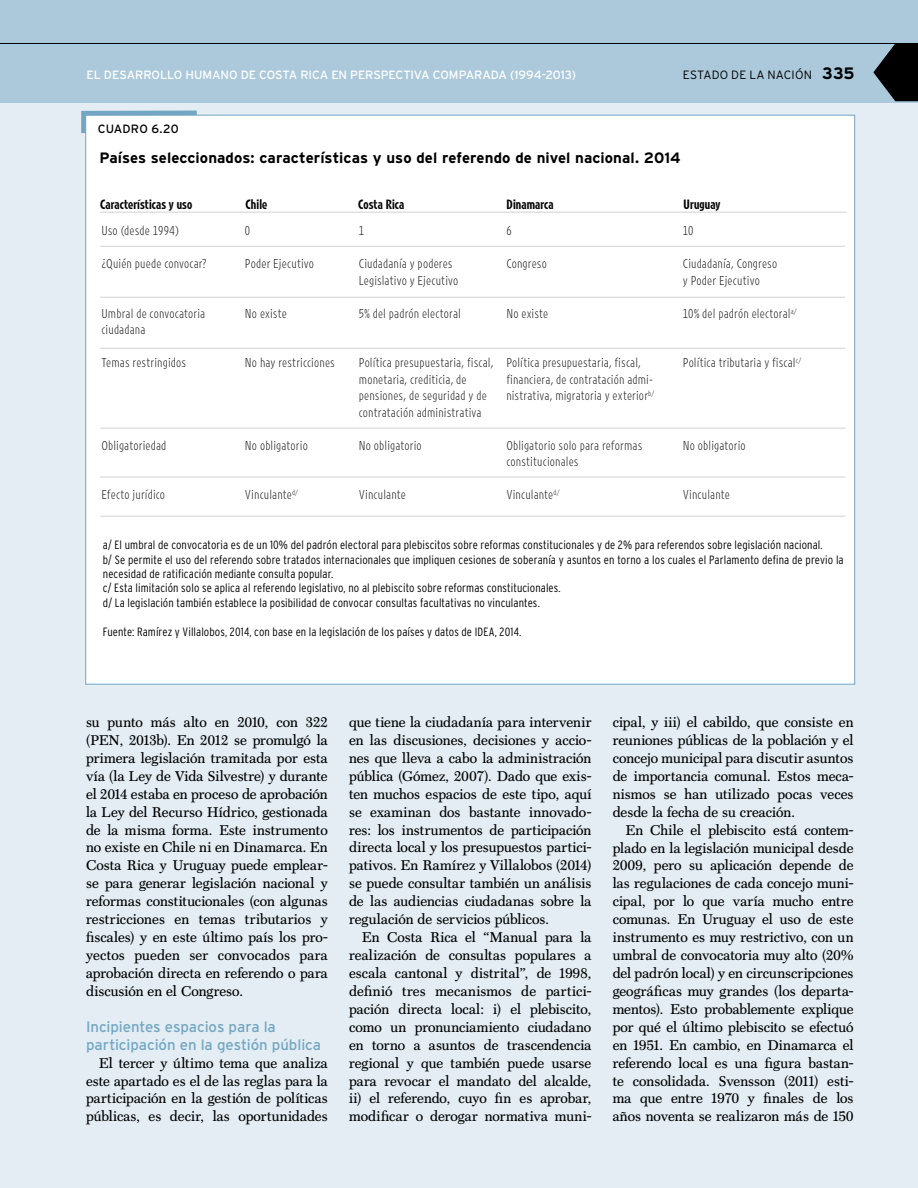
<style>
.page{position:relative;width:918px;height:1188px;background:#e3edf3}
.page>*{position:absolute;margin:0;border:0;box-sizing:border-box;transform-origin:0 0}
.t1{font:700 15px "Interstate";letter-spacing:.005em;color:#000}
.t2{font:15px/17.9px "Interstate";letter-spacing:-.005em;color:#73a6c2}
.t3{font:14.25px/18px "Scotch Text";color:#000;text-align:justify}
.t4{font:12px/16.5px "Retina A01";letter-spacing:.01em;color:#000}
.t5{font:300 condensed 12px/14.4px "Interstate";letter-spacing:.01em;color:#000}
.t6{font:12px "Interstate";letter-spacing:-.01em;color:#fff}
.t7{font:12px "Retina A10";letter-spacing:.015em;color:#000}
.t8{font:300 12px "Interstate";letter-spacing:.015em;color:#000}
.t9{font:12px "Interstate";letter-spacing:.005em;color:#000}
.s1{font-weight:700;font-size:16.5px}
</style>
<div class="page">
<div style="left:0;top:0;width:918px;height:102px;background:#abc9da"></div>
<hr style="left:0;top:43px;width:918px;height:1px;background:#000">
<svg style="left:873px;top:44px;width:45px;height:57px"></svg>
<div style="left:85px;top:115px;width:770px;height:570px;background:#fff;border:1px solid #73a6c2"></div>
<svg style="left:81px;top:110px;width:120px;height:28px"></svg>
<hr style="left:100px;top:212px;width:747px;height:1px;background:#d1d1d1">
<hr style="left:100px;top:246px;width:745px;height:1px;background:#d1d1d1">
<hr style="left:100px;top:428px;width:745px;height:1px;background:#d1d1d1">
<hr style="left:100px;top:516px;width:745px;height:1px;background:#d1d1d1">
<hr style="left:100px;top:297px;width:745px;height:1px;background:#d1d1d1">
<hr style="left:100px;top:348px;width:745px;height:1px;background:#d1d1d1">
<hr style="left:100px;top:477px;width:745px;height:1px;background:#d1d1d1">
<p class="t6" style="left:87px;top:68px;width:491px">EL DESARROLLO HUMANO DE COSTA RICA EN PERSPECTIVA COMPARADA (1994-2013)</p>
<p class="t8" style="left:683px;top:68px;width:173px">ESTADO DE LA NACIÓN <span class="s1">335</span></p>
<p class="t9" style="left:98px;top:122px;width:82px">CUADRO 6.20</p>
<p class="t1" style="left:99px;top:150px;width:583px">Países seleccionados: características y uso del referendo de nivel nacional. 2014</p>
<p class="t7" style="left:100px;top:197px;width:94px">Características y uso</p>
<p class="t7" style="left:246px;top:197px;width:23px">Chile</p>
<p class="t7" style="left:358px;top:197px;width:48px">Costa Rica</p>
<p class="t7" style="left:507px;top:197px;width:48px">Dinamarca</p>
<p class="t7" style="left:684px;top:197px;width:38px">Uruguay</p>
<p class="t4" style="left:101px;top:223px;width:79px">Uso (desde 1994)</p>
<p class="t4" style="left:101px;top:256px;width:107px">¿Quién puede convocar?</p>
<p class="t4" style="left:101px;top:305px;width:105px">Umbral de convocatoria ciudadana</p>
<p class="t4" style="left:101px;top:355px;width:86px">Temas restringidos</p>
<p class="t4" style="left:506px;top:223px;width:7px">6</p>
<p class="t4" style="left:506px;top:256px;width:42px">Congreso</p>
<p class="t4" style="left:506px;top:305px;width:43px">No existe</p>
<p class="t4" style="left:506px;top:355px;width:150px">Política presupuestaria, fiscal, financiera, de contratación admi&shy;nistrativa, migratoria y exterior<sup>b/</sup></p>
<p class="t4" style="left:506px;top:437px;width:138px">Obligatorio solo para reformas constitucionales</p>
<p class="t4" style="left:506px;top:487px;width:55px">Vinculante<sup>d/</sup></p>
<p class="t4" style="left:683px;top:223px;width:12px">10</p>
<p class="t4" style="left:683px;top:256px;width:96px">Ciudadanía, Congreso y Poder Ejecutivo</p>
<p class="t4" style="left:683px;top:305px;width:116px">10% del padrón electoral<sup>a/</sup></p>
<p class="t4" style="left:683px;top:355px;width:120px">Política tributaria y fiscal<sup>c/</sup></p>
<p class="t4" style="left:245px;top:223px;width:7px">0</p>
<p class="t4" style="left:245px;top:256px;width:71px">Poder Ejecutivo</p>
<p class="t4" style="left:245px;top:305px;width:43px">No existe</p>
<p class="t4" style="left:359px;top:223px;width:7px">1</p>
<p class="t4" style="left:359px;top:256px;width:101px">Ciudadanía y poderes<br>Legislativo y Ejecutivo</p>
<p class="t4" style="left:359px;top:305px;width:104px">5% del padrón electoral</p>
<p class="t4" style="left:359px;top:355px;width:136px">Política presupuestaria, fiscal, monetaria, crediticia, de pensiones, de seguridad y de contratación administrativa</p>
<p class="t4" style="left:359px;top:437px;width:64px">No obligatorio</p>
<p class="t4" style="left:359px;top:487px;width:48px">Vinculante</p>
<p class="t4" style="left:245px;top:355px;width:91px">No hay restricciones</p>
<p class="t4" style="left:683px;top:437px;width:64px">No obligatorio</p>
<p class="t4" style="left:683px;top:487px;width:48px">Vinculante</p>
<p class="t4" style="left:101px;top:437px;width:67px">Obligatoriedad</p>
<p class="t4" style="left:101px;top:487px;width:65px">Efecto jurídico</p>
<p class="t4" style="left:245px;top:437px;width:64px">No obligatorio</p>
<p class="t4" style="left:245px;top:487px;width:55px">Vinculante<sup>d/</sup></p>
<p class="t5" style="left:103px;top:538px;width:742px">a/ El umbral de convocatoria es de un 10% del padrón electoral para plebiscitos sobre reformas constitucionales y de 2% para referendos sobre legislación nacional.<br>b/ Se permite el uso del referendo sobre tratados internacionales que impliquen cesiones de soberanía y asuntos en torno a los cuales el Parlamento defina de previo la necesidad de ratificación mediante consulta popular.<br>c/ Esta limitación solo se aplica al referendo legislativo, no al plebiscito sobre reformas constitucionales.<br>d/ La legislación también establece la posibilidad de convocar consultas facultativas no vinculantes.</p>
<p class="t5" style="left:103px;top:624px;width:420px">Fuente: Ramírez y Villalobos, 2014, con base en la legislación de los países y datos de IDEA, 2014.</p>
<p class="t3" style="left:86px;top:713px;width:243px">su punto más alto en 2010, con 322 (PEN, 2013b). En 2012 se promulgó la primera legislación tramitada por esta vía (la Ley de Vida Silvestre) y durante el 2014 estaba en proceso de aprobación la Ley del Recurso Hídrico, gestionada de la misma forma. Este instrumento no existe en Chile ni en Dinamarca. En Costa Rica y Uruguay puede emplear&shy;se para generar legislación nacional y reformas constitucionales (con algunas restricciones en temas tributarios y fiscales) y en este último país los pro&shy;yectos pueden ser convocados para aprobación directa en referendo o para discusión en el Congreso.</p>
<p class="t2" style="left:86px;top:1017px;width:237px">Incipientes espacios para la participación en la gestión pública</p>
<p class="t3" style="left:86px;top:1054px;width:243px;text-indent:13px">El tercer y último tema que analiza este apartado es el de las reglas para la participación en la gestión de políticas públicas, es decir, las oportunidades</p>
<p class="t3" style="left:349px;top:713px;width:244px">que tiene la ciudadanía para intervenir en las discusiones, decisiones y accio&shy;nes que lleva a cabo la administración pública (Gómez, 2007). Dado que exis&shy;ten muchos espacios de este tipo, aquí se examinan dos bastante innovado&shy;res: los instrumentos de participación directa local y los presupuestos partici&shy;pativos. En Ramírez y Villalobos (2014) se puede consultar también un análisis de las audiencias ciudadanas sobre la regulación de servicios públicos.</p>
<p class="t3" style="left:349px;top:928px;width:244px;text-indent:13px">En Costa Rica el “Manual para la realización de consultas populares a escala cantonal y distrital”, de 1998, definió tres mecanismos de partici&shy;pación directa local: i) el plebiscito, como un pronunciamiento ciudadano en torno a asuntos de trascendencia regional y que también puede usarse para revocar el mandato del alcalde, ii) el referendo, cuyo fin es aprobar, modificar o derogar normativa muni-</p>
<p class="t3" style="left:613px;top:713px;width:242px">cipal, y iii) el cabildo, que consiste en reuniones públicas de la población y el concejo municipal para discutir asuntos de importancia comunal. Estos meca&shy;nismos se han utilizado pocas veces desde la fecha de su creación.</p>
<p class="t3" style="left:613px;top:821px;width:242px;text-indent:13px">En Chile el plebiscito está contem&shy;plado en la legislación municipal desde 2009, pero su aplicación depende de las regulaciones de cada concejo muni&shy;cipal, por lo que varía mucho entre comunas. En Uruguay el uso de este instrumento es muy restrictivo, con un umbral de convocatoria muy alto (20% del padrón local) y en circunscripciones geográficas muy grandes (los departa&shy;mentos). Esto probablemente explique por qué el último plebiscito se efectuó en 1951. En cambio, en Dinamarca el referendo local es una figura bastan&shy;te consolidada. Svensson (2011) esti&shy;ma que entre 1970 y finales de los años noventa se realizaron más de 150</p>
</div>
